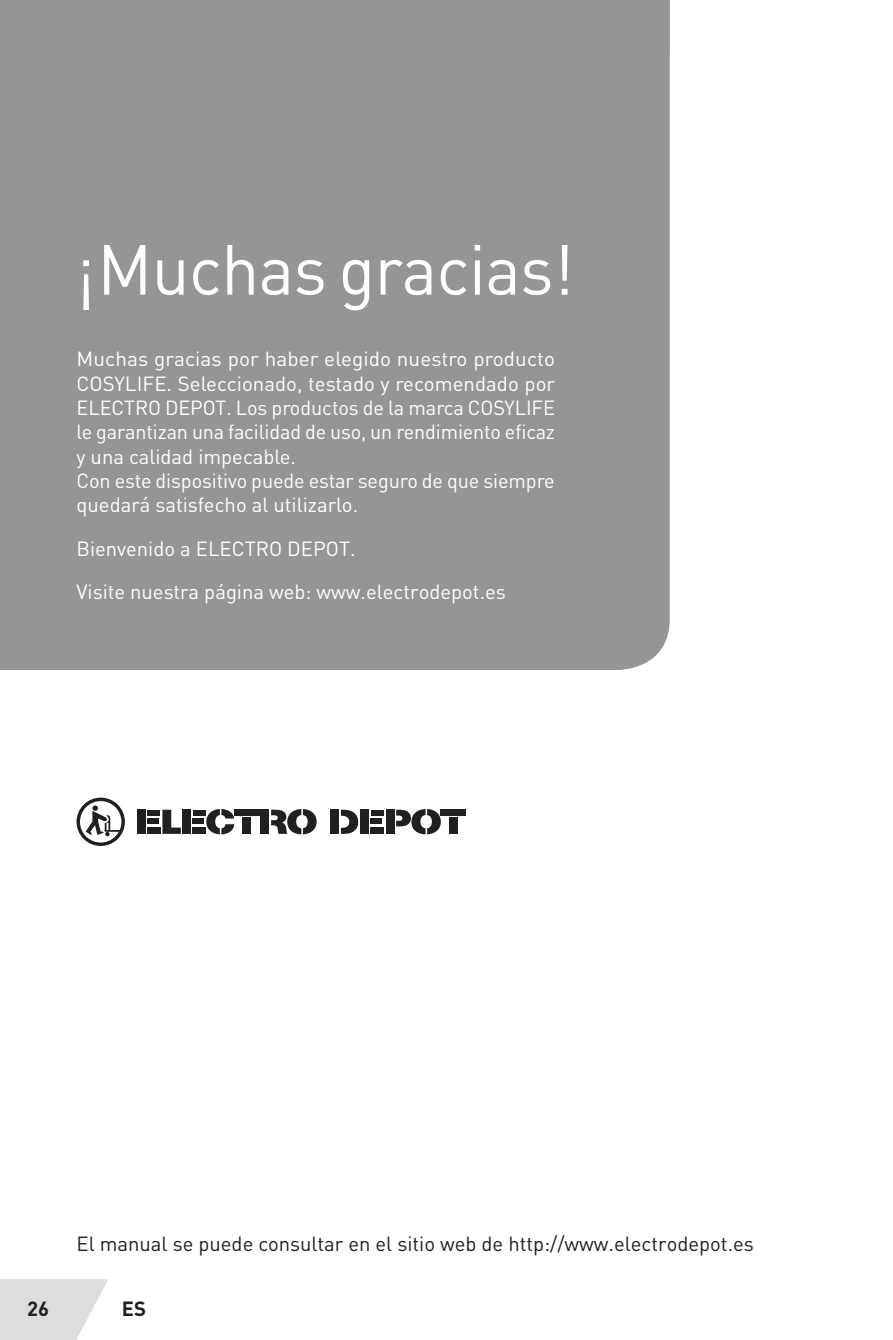
<style>
.page{position:relative;width:893px;height:1340px;background:#fff}
.page>*{position:absolute;margin:0;border:0;box-sizing:border-box;transform-origin:0 0}
.t1{font:69.75px "DIN Pro";letter-spacing:-.01em;color:#fff}
.t2{font:20.25px/24.3px "DIN Pro";color:#fff}
.t3{font:20.25px "DIN Pro";color:#231f20}
.t4{font:700 20.25px "DIN Pro";color:#231f20}
</style>
<div class="page">
<svg style="left:0;top:1279px;width:108px;height:60px;background:#e1e2e3"></svg>
<div style="left:0;top:0;width:670px;height:670px;background:#939598"></div>
<svg style="left:162px;top:809px;width:19px;height:24px"></svg>
<div style="left:193px;top:818px;width:11px;height:6px;background:#231f20"></div>
<div style="left:193px;top:809px;width:12px;height:6px;background:#231f20"></div>
<div style="left:193px;top:827px;width:13px;height:6px;background:#231f20"></div>
<div style="left:182px;top:809px;width:9px;height:24px;background:#231f20"></div>
<div style="left:148px;top:818px;width:11px;height:6px;background:#231f20"></div>
<div style="left:148px;top:809px;width:12px;height:6px;background:#231f20"></div>
<div style="left:148px;top:827px;width:13px;height:6px;background:#231f20"></div>
<div style="left:137px;top:809px;width:9px;height:24px;background:#231f20"></div>
<div style="left:260px;top:809px;width:9px;height:24px;background:#231f20"></div>
<svg style="left:271px;top:809px;width:46px;height:25px"></svg>
<svg style="left:206px;top:809px;width:28px;height:25px"></svg>
<div style="left:234px;top:809px;width:25px;height:7px;background:#231f20"></div>
<div style="left:242px;top:817px;width:9px;height:16px;background:#231f20"></div>
<div style="left:371px;top:818px;width:11px;height:6px;background:#231f20"></div>
<div style="left:371px;top:809px;width:13px;height:6px;background:#231f20"></div>
<div style="left:371px;top:827px;width:13px;height:6px;background:#231f20"></div>
<div style="left:360px;top:809px;width:9px;height:24px;background:#231f20"></div>
<div style="left:331px;top:809px;width:8px;height:24px;background:#231f20"></div>
<svg style="left:341px;top:809px;width:17px;height:24px"></svg>
<div style="left:440px;top:809px;width:26px;height:7px;background:#231f20"></div>
<div style="left:449px;top:817px;width:8px;height:16px;background:#231f20"></div>
<div style="left:386px;top:809px;width:8px;height:24px;background:#231f20"></div>
<svg style="left:396px;top:809px;width:45px;height:25px"></svg>
<svg style="left:77px;top:797px;width:48px;height:49px"></svg>
<h1 class="t1" style="left:77px;top:222px;width:499px">¡Muchas gracias!</h1>
<p class="t2" style="left:77px;top:346px;width:480px">Muchas gracias por haber elegido nuestro producto COSYLIFE. Seleccionado, testado y recomendado por ELECTRO DEPOT. Los productos de la marca COSYLIFE le garantizan una facilidad de uso, un rendimiento eficaz y una calidad impecable.<br>Con este dispositivo puede estar seguro de que siempre quedará satisfecho al utilizarlo.</p>
<p class="t2" style="left:77px;top:526px;width:431px;line-height:43.4px">Bienvenido a ELECTRO DEPOT.<br>Visite nuestra página web: www.electrodepot.es</p>
<p class="t3" style="left:77px;top:1229px;width:679px">El manual se puede consultar en el sitio web de http://www.electrodepot.es</p>
<p class="t4" style="left:27px;top:1294px;width:23px">26</p>
<p class="t4" style="left:122px;top:1294px;width:26px">ES</p>
</div>
